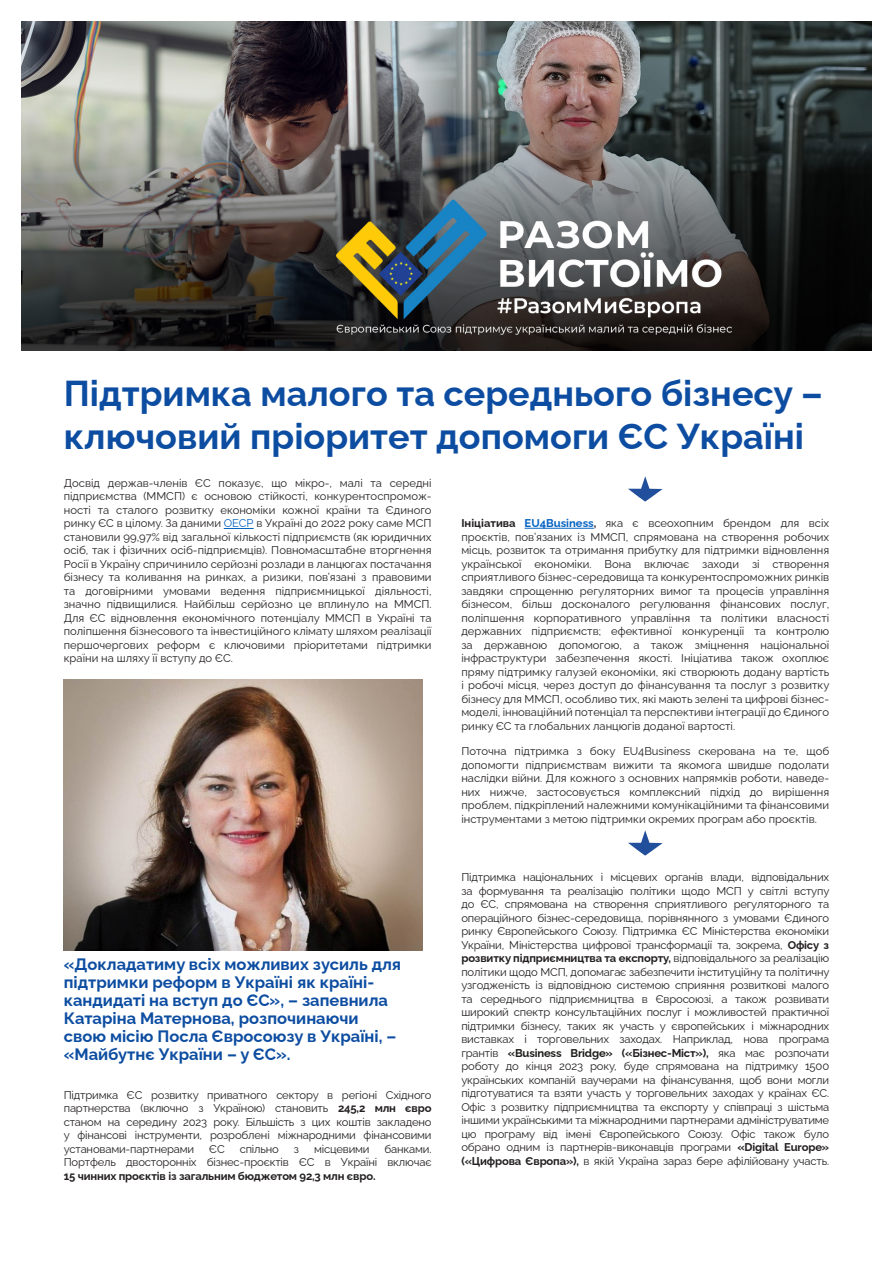
<style>
.page{position:relative;width:893px;height:1263px;background:#fff}
.page>*{position:absolute;margin:0;border:0;box-sizing:border-box;transform-origin:0 0}
.t1{font:700 36px/43.2px "Raleway";color:#0d4da1}
.t2{font:700 16.5px/18px "Raleway";color:#0d4da1}
.t3{font:11.25px/13.5px "Raleway";color:#231f20;text-align:justify}
.s1{color:#0563c1}
.s2{font-weight:700}
.s3{font-weight:700;color:#0563c1}
.s4{font-weight:700;color:#1d1d1b}
</style>
<div class="page">
<img style="left:21px;top:21px;width:851px;height:330px">
<hr style="left:224px;top:528px;width:30px;height:1px;background:#0563c1">
<img style="left:64px;top:680px;width:359px;height:270px">
<hr style="left:525px;top:528px;width:69px;height:1px;background:#0563c1">
<svg style="left:628px;top:476px;width:35px;height:26px"></svg>
<svg style="left:628px;top:830px;width:35px;height:26px"></svg>
<p class="t1" style="left:64px;top:368px;width:760px">Підтримка малого та середнього бізнесу – ключовий пріоритет допомоги ЄС Україні</p>
<p class="t3" style="left:64px;top:475px;width:369px;text-align:left">Досвід держав-членів ЄС показує, що мікро-, малі та середні підприємства (ММСП) є основою стійкості, конкурентоспромож&shy;ності та сталого розвитку економіки кожної країни та Єдиного ринку ЄС в цілому. За даними <span class="s1">ОЕСР</span> в Україні до 2022 року саме МСП становили 99,97% від загальної кількості підприємств (як юридичних осіб, так і фізичних осіб-підприємців). Повномасштабне вторгнення Росії в Україну спричинило серйозні розлади в ланцюгах постачання бізнесу та коливання на ринках, а ризики, пов’язані з правовими та договірними умовами ведення підприємницької діяльності, значно підвищилися. Найбільш серйозно це вплинуло на ММСП.<br>Для ЄС відновлення економічного потенціалу ММСП в Україні та поліпшення бізнесового та інвестиційного клімату шляхом реалізації першочергових реформ є ключовими пріоритетами підтримки країни на шляху її вступу до ЄС.</p>
<p class="t3" style="left:461px;top:515px;width:370px"><span class="s2">Ініціатива</span> <span class="s3">EU4Business</span><span class="s2">,</span> яка є всеохопним брендом для всіх проєктів, пов’язаних із ММСП, спрямована на створення робочих місць, розвиток та отримання прибутку для підтримки відновлення української економіки. Вона включає заходи зі створення сприятливого бізнес-середовища та конкурентоспроможних ринків завдяки спрощенню регуляторних вимог та процесів управління бізнесом, більш досконалого регулювання фінансових послуг, поліпшення корпоративного управління та політики власності державних підприємств; ефективної конкуренції та контролю за державною допомогою, а також зміцнення національної інфраструктури забезпечення якості. Ініціатива також охоплює пряму підтримку галузей економіки, які створюють додану вартість і робочі місця, через доступ до фінансування та послуг з розвитку бізнесу для ММСП, особливо тих, які мають зелені та цифрові бізнес&shy;моделі, інноваційний потенціал та перспективи інтеграції до Єдиного ринку ЄС та глобальних ланцюгів доданої вартості.</p>
<p class="t3" style="left:461px;top:743px;width:369px;text-align:left">Поточна підтримка з боку EU4Business скерована на те, щоб допомогти підприємствам вижити та якомога швидше подолати наслідки війни. Для кожного з основних напрямків роботи, наведе&shy;них нижче, застосовується комплексний підхід до вирішення проблем, підкріплений належними комунікаційними та фінансовими інструментами з метою підтримки окремих програм або проєктів.</p>
<p class="t2" style="left:64px;top:953px;width:339px">«Докладатиму всіх можливих зусиль для підтримки реформ в Україні як країні&shy;кандидаті на вступ до ЄС», – запевнила Катаріна Матернова, розпочинаючи свою місію Посла Євросоюзу в Україні, – «Майбутнє України – у ЄС».</p>
<p class="t3" style="left:64px;top:1087px;width:369px">Підтримка ЄС розвитку приватного сектору в регіоні Східного партнерства (включно з Україною) становить <span class="s2">245,2 млн євро </span>станом на середину 2023 року. Більшість з цих коштів закладено у фінансові інструменти, розроблені міжнародними фінансовими установами-партнерами</p>
<p class="t3" style="left:64px;top:1141px;width:369px;text-indent:321px">банками.<br>Портфель двосторонніх бізнес-проєктів ЄС в Україні включає <span class="s2">15 чинних проєктів із загальним бюджетом 92,3 млн євро.</span></p>
<p class="t3" style="left:209px;top:1141px;width:17px">ЄС</p>
<p class="t3" style="left:240px;top:1141px;width:41px">спільно</p>
<p class="t3" style="left:294px;top:1141px;width:7px">з</p>
<p class="t3" style="left:314px;top:1141px;width:57px">місцевими</p>
<p class="t3" style="left:461px;top:869px;width:370px">Підтримка національних і місцевих органів влади, відповідальних за формування та реалізацію політики щодо МСП у світлі вступу до ЄС, спрямована на створення сприятливого регуляторного та операційного бізнес-середовища, порівнянного з умовами Єдиного ринку Європейського Союзу. Підтримка ЄС Міністерства економіки України, Міністерства цифрової трансформації та, зокрема, <span class="s2">Офісу з розвитку підприємництва та експорту,</span> відповідального за реалізацію політики щодо МСП, допомагає забезпечити інституційну та політичну узгодженість із відповідною системою сприяння розвиткові малого та середнього підприємництва в Євросоюзі, а також розвивати широкий спектр консультаційних послуг і можливостей практичної підтримки бізнесу, таких як участь у європейських і міжнародних виставках і торговельних заходах. Наприклад, нова програма грантів <span class="s2">«</span><span class="s4">Business Bridge»</span> <span class="s2">(«Бізнес-Міст»),</span> яка має розпочати роботу до кінця 2023 року, буде спрямована на підтримку 1500 українських компаній ваучерами на фінансування, щоб вони могли підготуватися та взяти участь у торговельних заходах у країнах ЄС.<br>Офіс з розвитку підприємництва та експорту у співпраці з шістьма іншими українськими та міжнародними партнерами адмініструватиме цю програму від імені Європейського Союзу. Офіс також було обрано одним із партнерів-виконавців програми <span class="s2">«Digital Europe» («Цифрова Європа»),</span> в якій Україна зараз бере афілійовану участь.</p>
</div>
